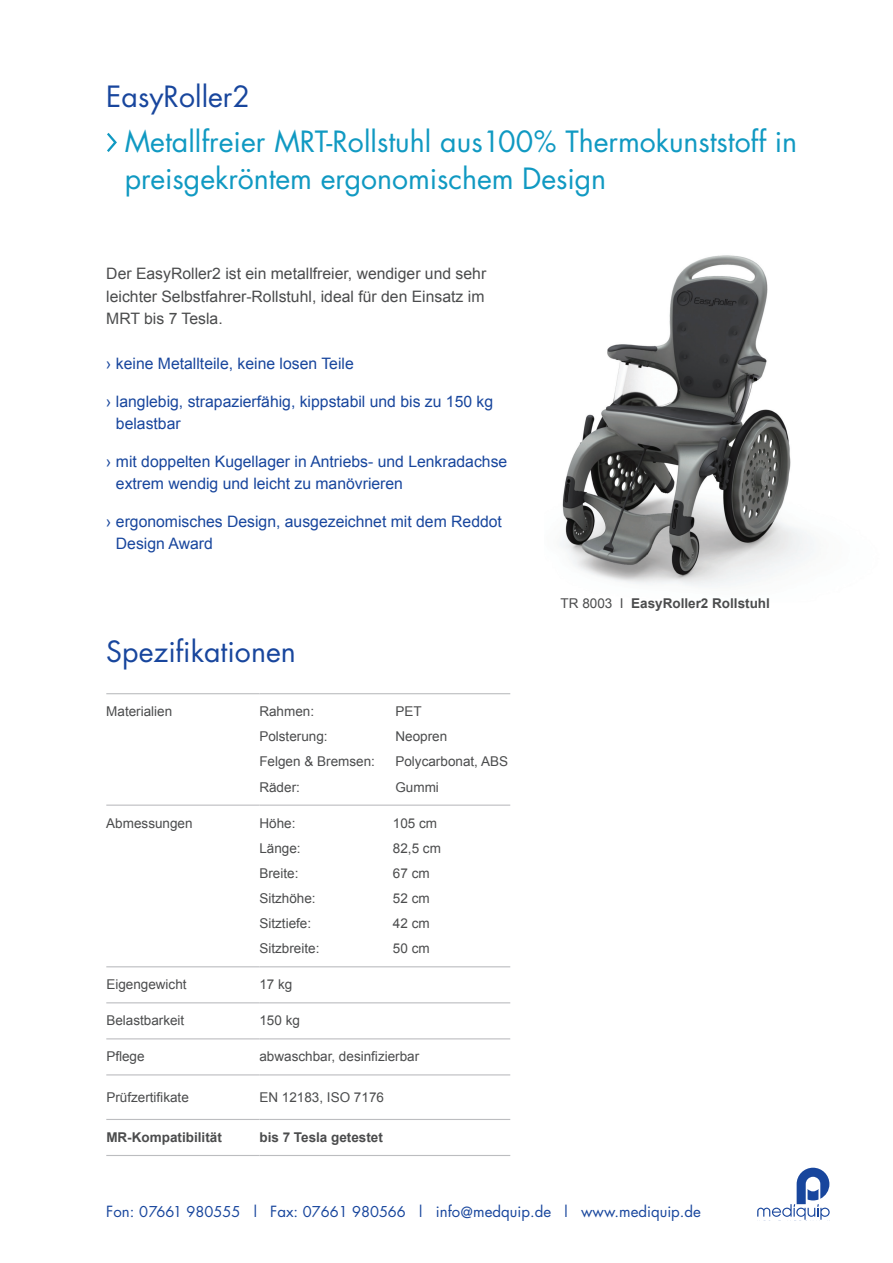
<style>
.page{position:relative;width:893px;height:1263px;background:#fff}
.page>*{position:absolute;margin:0;border:0;box-sizing:border-box;transform-origin:0 0}
.t1{font:28.5px/45px "Futura";letter-spacing:-.005em;color:#1099c2}
.t2{font:28.5px "Futura";color:#18469d}
.t3{font:15.75px/22.5px "Arial";color:#18469d}
.t4{font:15.75px/22.5px "Arial";color:#4b4c4d;text-align:justify}
.t5{font:15px "Futura";color:#18469d}
.t6{font:13.5px "Arial";color:#4b4c4d}
.t7{font:700 13.5px "Arial";color:#4b4c4d}
.s1{color:#18469d}
.s2{font-weight:300;font-size:57px}
.s3{font-weight:400}
.s4{font-size:14.55px}
</style>
<div class="page">
<svg style="left:757px;top:1168px;width:73px;height:52px"></svg>
<img style="left:560px;top:255px;width:254px;height:332px">
<hr style="left:106px;top:693px;width:153px;height:1px;background:#bcbdc0">
<hr style="left:259px;top:693px;width:251px;height:1px;background:#bcbdc0">
<hr style="left:106px;top:804px;width:153px;height:2px;background:#bcbdc0">
<hr style="left:259px;top:804px;width:251px;height:2px;background:#bcbdc0">
<hr style="left:106px;top:966px;width:153px;height:1px;background:#bcbdc0">
<hr style="left:259px;top:966px;width:251px;height:1px;background:#bcbdc0">
<hr style="left:106px;top:1002px;width:153px;height:1px;background:#bcbdc0">
<hr style="left:259px;top:1002px;width:251px;height:1px;background:#bcbdc0">
<hr style="left:106px;top:1119px;width:153px;height:1px;background:#bcbdc0">
<hr style="left:259px;top:1119px;width:251px;height:1px;background:#bcbdc0">
<hr style="left:106px;top:1155px;width:153px;height:1px;background:#bcbdc0">
<hr style="left:259px;top:1155px;width:251px;height:1px;background:#bcbdc0">
<hr style="left:106px;top:1038px;width:153px;height:1px;background:#bcbdc0">
<hr style="left:259px;top:1038px;width:251px;height:1px;background:#bcbdc0">
<hr style="left:106px;top:1074px;width:153px;height:1px;background:#bcbdc0">
<hr style="left:259px;top:1074px;width:251px;height:1px;background:#bcbdc0">
<h1 class="t1" style="left:103px;top:73px;width:695px"><span class="s1">EasyRoller2<br></span><span class="s2">›</span> Metallfreier MRT-Rollstuhl aus100% Thermokunststoff in</h1>
<h1 class="t1" style="left:125px;top:156px;width:483px">preisgekröntem ergonomischem Design</h1>
<p class="t4" style="left:106px;top:263px;width:381px">Der EasyRoller2 ist ein metallfreier, wendiger und sehr leichter Selbstfahrer-Rollstuhl, ideal für den Einsatz im MRT bis 7 Tesla.</p>
<p class="t3" style="left:106px;top:353px;width:249px">› keine Metallteile, keine losen Teile</p>
<p class="t3" style="left:116px;top:390px;width:379px;text-indent:-10px">› langlebig, strapazierfähig, kippstabil und bis zu 150 kg belastbar</p>
<p class="t3" style="left:116px;top:450px;width:393px;text-indent:-10px">› mit doppelten Kugellager in Antriebs- und Lenkradachse extrem wendig und leicht zu manövrieren</p>
<p class="t3" style="left:116px;top:510px;width:388px;text-indent:-10px">› ergonomisches Design, ausgezeichnet mit dem Reddot<br>Design Award</p>
<h1 class="t2" style="left:106px;top:632px;width:191px">Spezifikationen</h1>
<p class="t6" style="left:106px;top:702px;width:68px">Materialien</p>
<p class="t6" style="left:259px;top:702px;width:56px">Rahmen:</p>
<p class="t6" style="left:395px;top:702px;width:28px">PET</p>
<p class="t6" style="left:259px;top:728px;width:70px">Polsterung:</p>
<p class="t6" style="left:395px;top:728px;width:53px">Neopren</p>
<p class="t6" style="left:259px;top:753px;width:117px">Felgen &amp; Bremsen:</p>
<p class="t6" style="left:395px;top:753px;width:114px">Polycarbonat, ABS</p>
<p class="t6" style="left:259px;top:778px;width:42px">Räder:</p>
<p class="t6" style="left:395px;top:778px;width:45px">Gummi</p>
<p class="t6" style="left:106px;top:814px;width:88px">Abmessungen</p>
<p class="t6" style="left:259px;top:814px;width:38px">Höhe:</p>
<p class="t6" style="left:393px;top:814px;width:46px">105 cm</p>
<p class="t6" style="left:259px;top:839px;width:43px">Länge:</p>
<p class="t6" style="left:393px;top:839px;width:50px">82,5 cm</p>
<p class="t6" style="left:259px;top:864px;width:41px">Breite:</p>
<p class="t6" style="left:393px;top:864px;width:38px">67 cm</p>
<p class="t6" style="left:259px;top:889px;width:58px">Sitzhöhe:</p>
<p class="t6" style="left:393px;top:889px;width:38px">52 cm</p>
<p class="t6" style="left:259px;top:914px;width:53px">Sitztiefe:</p>
<p class="t6" style="left:393px;top:914px;width:38px">42 cm</p>
<p class="t6" style="left:259px;top:939px;width:62px">Sitzbreite:</p>
<p class="t6" style="left:393px;top:939px;width:38px">50 cm</p>
<p class="t6" style="left:106px;top:976px;width:82px">Eigengewicht</p>
<p class="t6" style="left:259px;top:976px;width:35px">17 kg</p>
<p class="t6" style="left:106px;top:1012px;width:80px">Belastbarkeit</p>
<p class="t6" style="left:259px;top:1012px;width:42px">150 kg</p>
<p class="t6" style="left:106px;top:1048px;width:40px">Pflege</p>
<p class="t6" style="left:259px;top:1048px;width:161px">abwaschbar, desinfizierbar</p>
<p class="t6" style="left:106px;top:1088px;width:84px">Prüfzertifikate</p>
<p class="t6" style="left:259px;top:1088px;width:126px">EN 12183, ISO 7176</p>
<p class="t7" style="left:106px;top:1128px;width:117px">MR-Kompatibilität</p>
<p class="t7" style="left:259px;top:1128px;width:125px">bis 7 Tesla getestet</p>
<p class="t7" style="left:561px;top:595px;width:211px"><span class="s3">TR 8003 I</span> EasyRoller2 Rollstuhl</p>
<p class="t5" style="left:106px;top:1201px;width:596px">Fon: <span class="s4">07661 980555</span> | Fax: <span class="s4">07661 980566</span> | info@medquip.de | www.mediquip.de</p>
</div>
